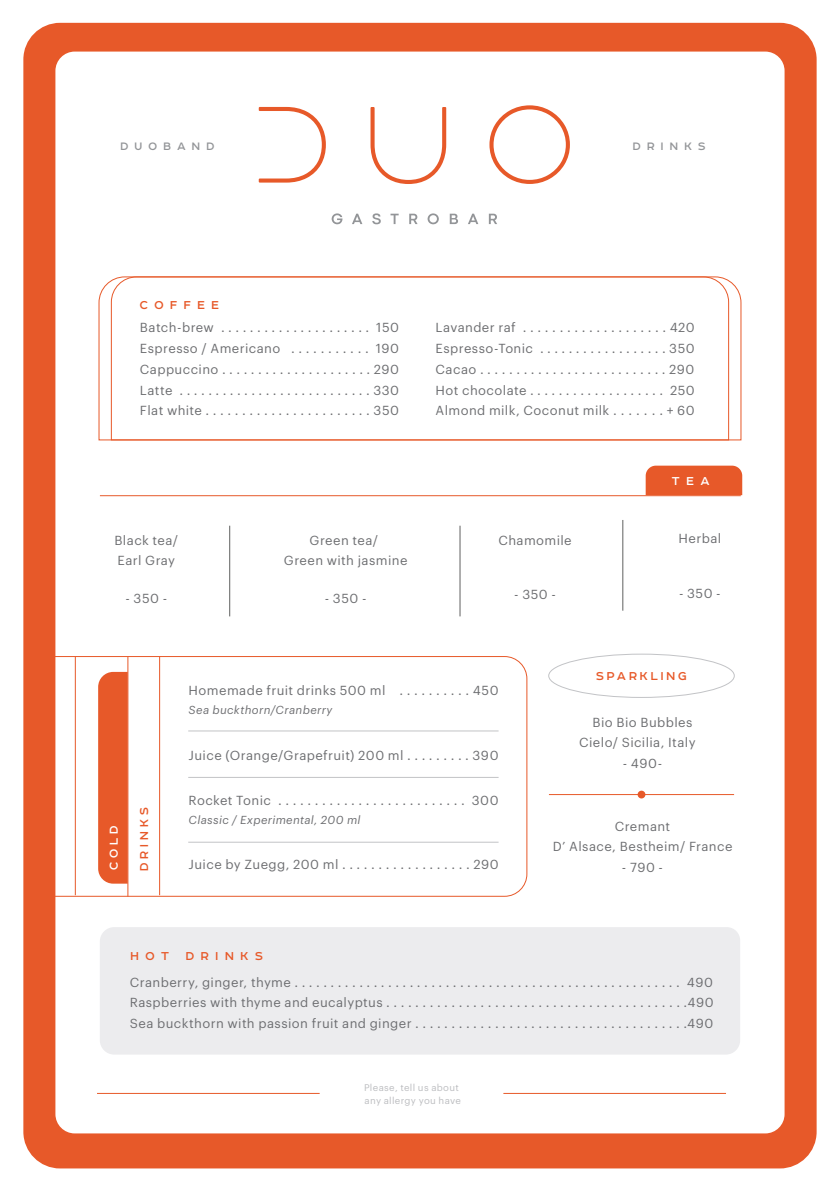
<style>
.page{position:relative;width:840px;height:1191px;background:#fff}
.page>*{position:absolute;margin:0;border:0;box-sizing:border-box;transform-origin:0 0}
.t1{font:700 13.2px "Room";letter-spacing:.305em;color:#e75929}
.t2{font:700 13.2px "Room";letter-spacing:.22em;color:#e75929}
.t3{font:700 13.2px "Room";letter-spacing:.295em;color:#fff}
.t4{font:12.8px/20.8px "Graphik LCG";letter-spacing:.03em;color:#6c6d70;text-align:justify}
.t5{font:700 12.4px "Room";letter-spacing:.505em;color:#939598}
.t6{font:italic 11.4px "Graphik LCG";letter-spacing:.03em;color:#6c6d70}
.t7{font:9.4px/13.2px "Graphik LCG";letter-spacing:.03em;color:#bcbdc0}
</style>
<div class="page">
<div style="left:23px;top:23px;width:793px;height:1145px;background:#e75929;border-radius:37px"></div>
<div style="left:55px;top:52px;width:729px;height:1081px;background:#fff;border-radius:19px"></div>
<svg style="left:258px;top:107px;width:68px;height:76px"></svg>
<svg style="left:489px;top:105px;width:80px;height:79px"></svg>
<svg style="left:370px;top:107px;width:76px;height:77px"></svg>
<hr style="left:97px;top:1093px;width:222px;height:1px;background:#e75929">
<hr style="left:503px;top:1093px;width:222px;height:1px;background:#e75929">
<div style="left:32px;top:656px;width:495px;height:240px;border:1px solid #e75929;border-radius:22px"></div>
<hr style="left:188px;top:730px;width:310px;height:1px;background:#c2c3c6">
<hr style="left:188px;top:777px;width:310px;height:1px;background:#c2c3c6">
<hr style="left:188px;top:841px;width:310px;height:1px;background:#c2c3c6">
<hr style="left:100px;top:495px;width:640px;height:1px;background:#e75929">
<hr style="left:548px;top:794px;width:185px;height:1px;background:#e75929">
<div style="left:637px;top:790px;width:8px;height:8px;background:#e75929;border-radius:50%"></div>
<div style="left:100px;top:927px;width:639px;height:127px;background:#ececee;border-radius:14px"></div>
<svg style="left:98px;top:280px;width:643px;height:161px"></svg>
<svg style="left:110px;top:276px;width:619px;height:165px"></svg>
<div style="left:548px;top:653px;width:186px;height:45px;border:1px solid #c2c3c6;border-radius:50%"></div>
<hr style="left:159px;top:656px;width:1px;height:239px;background:#e75929">
<hr style="left:75px;top:656px;width:1px;height:239px;background:#e75929">
<hr style="left:127px;top:657px;width:1px;height:239px;background:#e75929">
<hr style="left:229px;top:526px;width:1px;height:90px;background:#606160">
<hr style="left:459px;top:526px;width:1px;height:90px;background:#606160">
<div style="left:645px;top:465px;width:96px;height:30px;background:#e75929"></div>
<svg style="left:98px;top:672px;width:30px;height:211px"></svg>
<svg style="left:331px;top:213px;width:11px;height:11px"></svg>
<svg style="left:352px;top:214px;width:10px;height:10px"></svg>
<svg style="left:372px;top:213px;width:8px;height:11px"></svg>
<svg style="left:390px;top:214px;width:8px;height:10px"></svg>
<svg style="left:409px;top:214px;width:8px;height:10px"></svg>
<svg style="left:427px;top:213px;width:11px;height:11px"></svg>
<svg style="left:449px;top:214px;width:9px;height:10px"></svg>
<svg style="left:468px;top:214px;width:10px;height:10px"></svg>
<svg style="left:488px;top:214px;width:9px;height:10px"></svg>
<hr style="left:622px;top:520px;width:1px;height:90px;background:#606160">
<p class="t5" style="left:120px;top:139px;width:96px">DUOBAND</p>
<p class="t5" style="left:632px;top:139px;width:74px">DRINKS</p>
<p class="t1" style="left:140px;top:298px;width:81px">COFFEE</p>
<p class="t4" style="left:140px;top:316px;width:260px">Batch-brew . . . . . . . . . . . . . . . . . . . . . 150<br>Espresso / Americano . . . . . . . . . . . 190<br>Cappuccino . . . . . . . . . . . . . . . . . . . . . 290<br>Latte . . . . . . . . . . . . . . . . . . . . . . . . . . . 330<br>Flat white . . . . . . . . . . . . . . . . . . . . . . . 350</p>
<p class="t4" style="left:114px;top:528px;width:65px">Black tea/<br>Earl Gray</p>
<p class="t4" style="left:125px;top:587px;width:43px">- 350 -</p>
<p class="t4" style="left:284px;top:528px;width:125px;text-align:center">Green tea/<br>Green with jasmine</p>
<p class="t4" style="left:324px;top:587px;width:43px">- 350 -</p>
<p class="t4" style="left:435px;top:316px;width:261px">Lavander raf . . . . . . . . . . . . . . . . . . . . 420<br>Espresso-Tonic . . . . . . . . . . . . . . . . . . 350<br>Cacao . . . . . . . . . . . . . . . . . . . . . . . . . . 290<br>Hot chocolate . . . . . . . . . . . . . . . . . . . 250<br>Almond milk, Coconut milk . . . . . . . + 60</p>
<p class="t4" style="left:498px;top:528px;width:75px">Chamomile</p>
<p class="t4" style="left:514px;top:583px;width:43px">- 350 -</p>
<p class="t3" style="left:671px;top:474px;width:39px">TEA</p>
<p class="t4" style="left:678px;top:527px;width:44px">Herbal</p>
<p class="t4" style="left:678px;top:582px;width:43px">- 350 -</p>
<p class="t2" style="left:595px;top:668px;width:92px">SPARKLING</p>
<p class="t3" style="left:106px;top:870px;width:46px;rotate:-90deg">COLD</p>
<p class="t1" style="left:137px;top:871px;width:65px;rotate:-90deg">DRINKS</p>
<p class="t4" style="left:188px;top:679px;width:311px">Homemade fruit drinks 500 ml . . . . . . . . . . 450</p>
<p class="t6" style="left:188px;top:701px;width:145px">Sea buckthorn/Cranberry</p>
<p class="t4" style="left:188px;top:743px;width:311px">Juice (Orange/Grapefruit) 200 ml . . . . . . . . . 390</p>
<p class="t4" style="left:188px;top:789px;width:311px">Rocket Tonic . . . . . . . . . . . . . . . . . . . . . . . . . . 300</p>
<p class="t6" style="left:188px;top:811px;width:173px">Classic / Experimental, 200 ml</p>
<p class="t4" style="left:188px;top:853px;width:311px">Juice by Zuegg, 200 ml . . . . . . . . . . . . . . . . . . 290</p>
<p class="t4" style="left:579px;top:710px;width:118px;text-align:right">Bio Bio Bubbles<br>Cielo/ Sicilia, Italy</p>
<p class="t4" style="left:622px;top:752px;width:41px">- 490-</p>
<p class="t4" style="left:552px;top:814px;width:181px;text-align:center">Cremant<br>D’ Alsace, Bestheim/ France</p>
<p class="t4" style="left:621px;top:856px;width:43px">- 790 -</p>
<p class="t1" style="left:130px;top:948px;width:40px">HOT</p>
<p class="t1" style="left:185px;top:948px;width:79px">DRINKS</p>
<p class="t4" style="left:130px;top:970px;width:585px">Cranberry, ginger, thyme . . . . . . . . . . . . . . . . . . . . . . . . . . . . . . . . . . . . . . . . . . . . . . . . . . . . . . 490<br>Raspberries with thyme and eucalyptus . . . . . . . . . . . . . . . . . . . . . . . . . . . . . . . . . . . . . . . . . .490<br>Sea buckthorn with passion fruit and ginger . . . . . . . . . . . . . . . . . . . . . . . . . . . . . . . . . . . . . .490</p>
<p class="t7" style="left:364px;top:1080px;width:98px">Please, tell us about any allergy you have</p>
</div>
